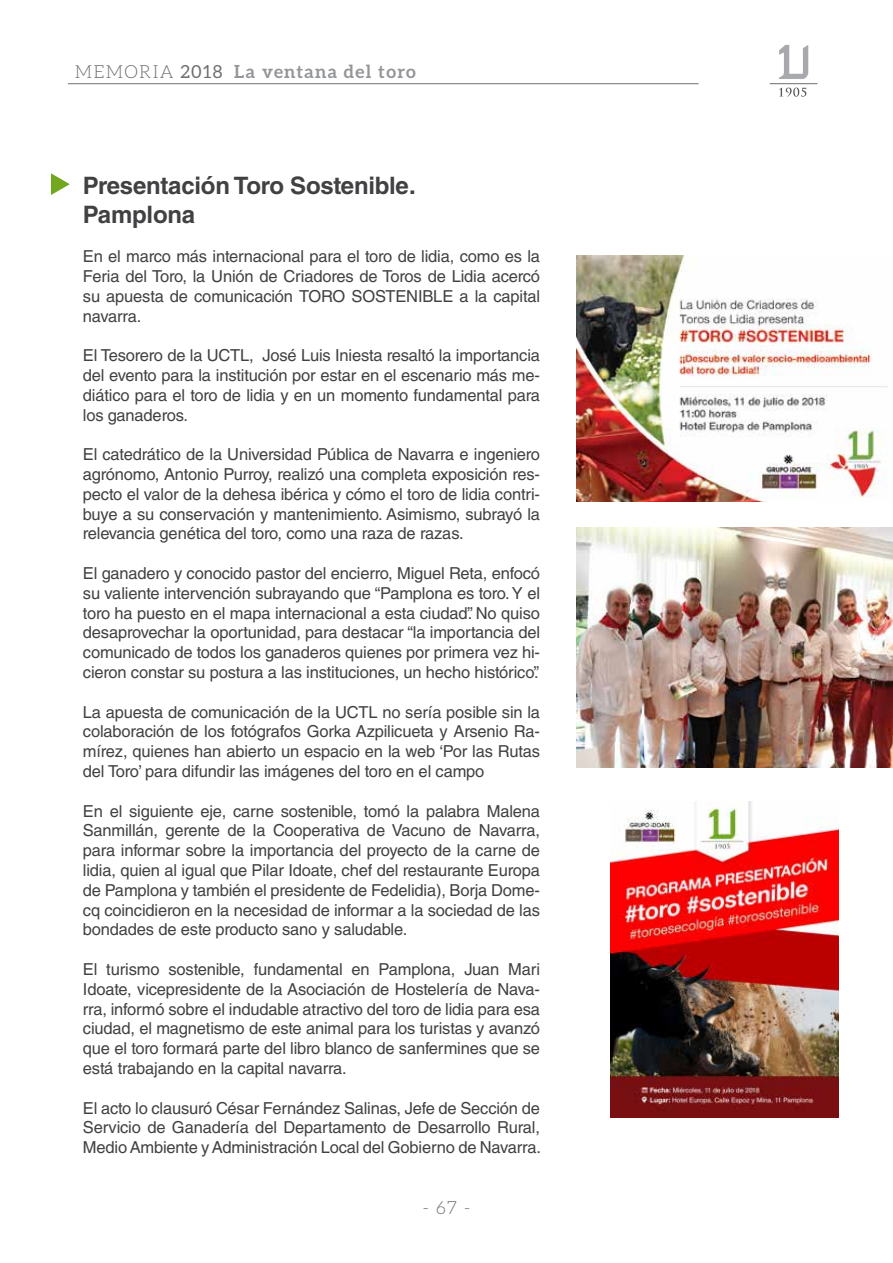
<style>
.page{position:relative;width:893px;height:1263px;background:#fff}
.page>*{position:absolute;margin:0;border:0;box-sizing:border-box;transform-origin:0 0}
.t1{font:700 24px/28.8px "Helvetica LT Std";letter-spacing:-.01em;color:#414042}
.t2{font:700 18px "Aleo";letter-spacing:.07em;color:#939598}
.t3{font:300 18px "Aleo";color:#6d6e71}
.t4{font:16.5px/19.8px "Helvetica LT Std";letter-spacing:-.01em;color:#414042;text-align:justify}
.s1{font-weight:300;color:#6d6e71}
.s2{font-weight:400;color:#6d6e71}
</style>
<div class="page">
<hr style="left:68px;top:83px;width:631px;height:1px;background:#6d6e71">
<svg style="left:779px;top:45px;width:29px;height:34px"></svg>
<svg style="left:779px;top:88px;width:27px;height:9px"></svg>
<hr style="left:770px;top:83px;width:47px;height:1px;background:#6d6e71">
<svg style="left:51px;top:173px;width:19px;height:22px"></svg>
<img style="left:577px;top:255px;width:311px;height:247px">
<img style="left:577px;top:527px;width:316px;height:241px">
<img style="left:610px;top:801px;width:229px;height:316px">
<p class="t2" style="left:75px;top:61px;width:343px"><span class="s1">MEMORIA</span> <span class="s2">2018</span> La ventana del toro</p>
<h1 class="t1" style="left:83px;top:170px;width:334px">Presentación Toro Sostenible.<br>Pamplona</h1>
<p class="t4" style="left:83px;top:246px;width:459px">En el marco más internacional para el toro de lidia, como es la Feria del Toro, la Unión de Criadores de Toros de Lidia acercó su apuesta de comunicación TORO SOSTENIBLE a la capital navarra.</p>
<p class="t4" style="left:83px;top:345px;width:459px">El Tesorero de la UCTL, José Luis Iniesta resaltó la importancia del evento para la institución por estar en el escenario más me&shy;diático para el toro de lidia y en un momento fundamental para los ganaderos.</p>
<p class="t4" style="left:83px;top:444px;width:459px">El catedrático de la Universidad Pública de Navarra e ingeniero agrónomo, Antonio Purroy, realizó una completa exposición res&shy;pecto el valor de la dehesa ibérica y cómo el toro de lidia contri&shy;buye a su conservación y mantenimiento. Asimismo, subrayó la relevancia genética del toro, como una raza de razas.</p>
<p class="t4" style="left:83px;top:563px;width:459px">El ganadero y conocido pastor del encierro, Miguel Reta, enfocó su valiente intervención subrayando que “Pamplona es toro. Y el toro ha puesto en el mapa internacional a esta ciudad”. No quiso desaprovechar la oportunidad, para destacar “la importancia del comunicado de todos los ganaderos quienes por primera vez hi&shy;cieron constar su postura a las instituciones, un hecho histórico”.</p>
<p class="t4" style="left:83px;top:702px;width:459px">La apuesta de comunicación de la UCTL no sería posible sin la colaboración de los fotógrafos Gorka Azpilicueta y Arsenio Ra&shy;mírez, quienes han abierto un espacio en la web ‘Por las Rutas del Toro’ para difundir las imágenes del toro en el campo</p>
<p class="t4" style="left:83px;top:801px;width:459px">En el siguiente eje, carne sostenible, tomó la palabra Malena Sanmillán, gerente de la Cooperativa de Vacuno de Navarra, para informar sobre la importancia del proyecto de la carne de lidia, quien al igual que Pilar Idoate, chef del restaurante Europa de Pamplona y también el presidente de Fedelidia), Borja Dome&shy;cq coincidieron en la necesidad de informar a la sociedad de las bondades de este producto sano y saludable.</p>
<p class="t4" style="left:83px;top:959px;width:459px">El turismo sostenible, fundamental en Pamplona, Juan Mari Idoate, vicepresidente de la Asociación de Hostelería de Nava&shy;rra, informó sobre el indudable atractivo del toro de lidia para esa ciudad, el magnetismo de este animal para los turistas y avanzó que el toro formará parte del libro blanco de sanfermines que se está trabajando en la capital navarra.</p>
<p class="t4" style="left:83px;top:1098px;width:460px">El acto lo clausuró César Fernández Salinas, Jefe de Sección de Servicio de Ganadería del Departamento de Desarrollo Rural, Medio Ambiente y Administración Local del Gobierno de Navarra.</p>
<p class="t3" style="left:423px;top:1197px;width:49px">- 67 -</p>
</div>
